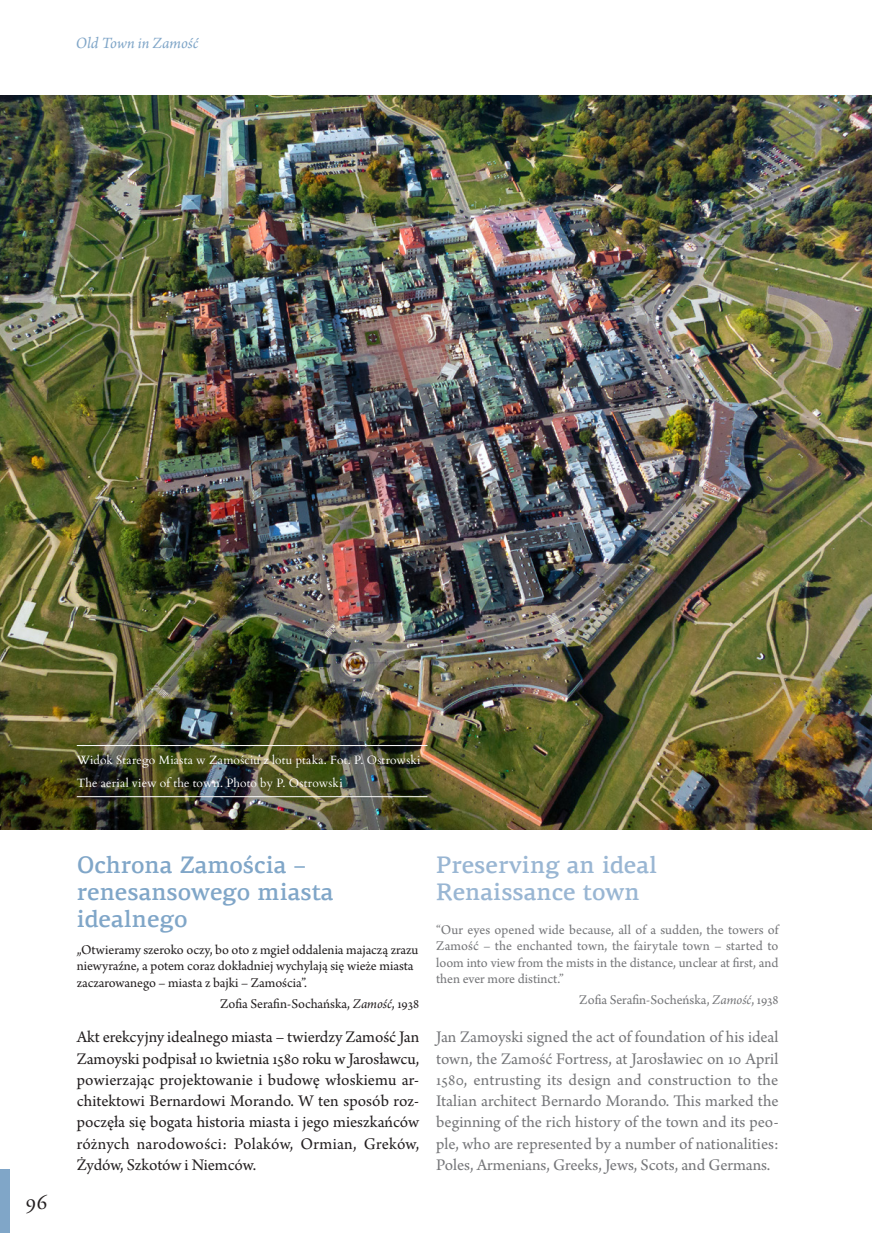
<style>
.page{position:relative;width:872px;height:1255px;background:#fff}
.page>*{position:absolute;margin:0;border:0;box-sizing:border-box;transform-origin:0 0}
.t1{font:500 24px/27px "PF Agora Serif Pro";color:#80a6c8}
.t2{font:500 24px/27px "PF Agora Serif Pro";color:#99b6d3}
.t3{font:22.5px "Adobe Garamond Pro";color:#231f20}
.t4{font:17.1px/21.3px "Arno Pro";letter-spacing:-.005em;color:#757679;text-align:justify}
.Styl_akapitowy_1{font:17.1px/21.3px "Arno Pro";letter-spacing:.005em;color:#231f20;text-align:justify}
.t5{font:italic 16.5px "Arno Pro";letter-spacing:-.005em;color:#80a6c8}
.t6{font:14.1px/16.5px "Arno Pro";color:#757679;text-align:justify}
.t7{font:14.1px/16.5px "Arno Pro";letter-spacing:-.005em;color:#231f20}
.Styl_akapitowy_3{font:12px "Cardo";letter-spacing:.01em;color:#fff}
.s1{font-style:italic}
</style>
<div class="page">
<div style="left:0;top:1169px;width:9px;height:63px;background:#80a6c8"></div>
<img style="left:0;top:96px;width:872px;height:733px">
<hr style="left:77px;top:745px;width:350px;height:1px;background:#fff">
<hr style="left:77px;top:796px;width:350px;height:1px;background:#fff">
<p class="t5" style="left:76px;top:34px;width:124px">Old Town in Zamość</p>
<p class="t5" style="left:76px;top:34px;width:119px">Auschwitz Birkenau</p>
<p class="t3" style="left:26px;top:1187px;width:24px">96</p>
<p class="Styl_akapitowy_3" style="left:77px;top:750px;width:345px">Widok Starego Miasta w Zamościu z lotu ptaka. Fot. P. Ostrowski</p>
<p class="Styl_akapitowy_3" style="left:77px;top:773px;width:267px">The aerial view of the town. Photo by P. Ostrowski</p>
<p class="t1" style="left:77px;top:851px;width:258px">Ochrona Zamościa – renesansowego miasta idealnego</p>
<p class="t7" style="left:77px;top:942px;width:343px">„Otwieramy szeroko oczy, bo oto z mgieł oddalenia majaczą zrazu niewyraźne, a potem coraz dokładniej wychylają się wieże miasta zaczarowanego – miasta z bajki – Zamościa”.</p>
<p class="t7" style="left:220px;top:995px;width:200px">Zofia Serafin-Sochańska, <span class="s1">Zamość</span>, 1938</p>
<p class="Styl_akapitowy_1" style="left:77px;top:1027px;width:344px">Akt erekcyjny idealnego miasta – twierdzy Zamość Jan Zamoyski podpisał 10 kwietnia 1580 roku w Jarosławcu, powierzając projektowanie i budowę włoskiemu ar&shy;chitektowi Bernardowi Morando. W ten sposób roz&shy;poczęła się bogata historia miasta i jego mieszkańców różnych narodowości: Polaków, Ormian, Greków, Żydów, Szkotów i Niemców.</p>
<p class="t2" style="left:436px;top:851px;width:222px">Preserving an ideal<br>Renaissance town</p>
<p class="t6" style="left:436px;top:921px;width:344px">“Our eyes opened wide because, all of a sudden, the towers of Zamość – the enchanted town, the fairytale town – started to loom into view from the mists in the distance, unclear at first, and then ever more distinct.”</p>
<p class="t6" style="left:579px;top:992px;width:201px">Zofia Serafin-Socheńska, <span class="s1">Zamość</span>, 1938</p>
<p class="t4" style="left:436px;top:1027px;width:344px">Jan Zamoyski signed the act of foundation of his ideal town, the Zamość Fortress, at Jarosławiec on 10 April 1580, entrusting its design and construction to the Italian architect Bernardo Morando. This marked the beginning of the rich history of the town and its peo&shy;ple, who are represented by a number of nationalities:<br>Poles, Armenians, Greeks, Jews, Scots, and Germans.</p>
</div>
